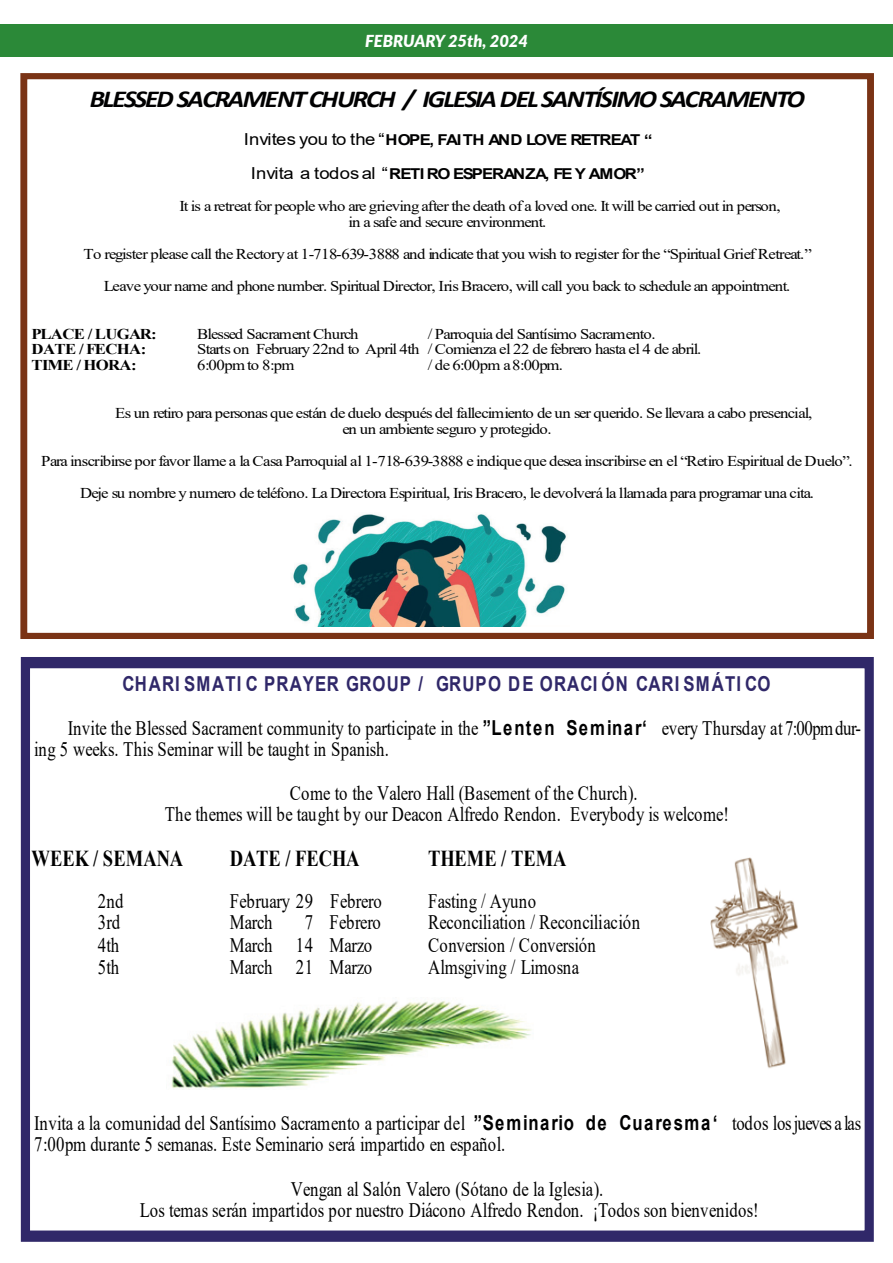
<style>
.page{position:relative;width:893px;height:1263px;background:#fff}
.page>*{position:absolute;margin:0;border:0;box-sizing:border-box;transform-origin:0 0}
.t1{font:italic 700 24.45px "Calibri";letter-spacing:-.07em;color:#000001;scale:1.12 1}
.t2{font:700 22.8px "Times New Roman";color:#000001;scale:.81 1}
.t3{font:20.55px/21.6px "Times New Roman";letter-spacing:-.015em;color:#000001;scale:.81 1}
.t4{font:20.55px/21.6px "Times New Roman";letter-spacing:.01em;color:#000001;scale:.81 1}
.t5{font:700 20.55px "Arial";letter-spacing:.065em;color:#302869;scale:.81 1}
.t6{font:italic 900 16.5px "Lato";color:#fff}
.t7{font:15px/15.8px "Times New Roman";letter-spacing:-.065em;color:#000001;scale:1.12 1}
.t8{font:15px/31.5px "Times New Roman";letter-spacing:-.04em;color:#000001;text-align:center;scale:1.12 1}
.t9{font:700 15px "Arial";letter-spacing:-.09em;color:#000001;scale:1.12 1}
.t10{font:700 15px "Times New Roman";letter-spacing:-.04em;color:#000001;scale:1.12 1}
.s1{font-weight:400;font-size:16.5px}
.s2{font-family:"Arial";font-weight:700}
</style>
<div class="page">
<div style="left:0;top:24px;width:893px;height:33px;background:#2b8938"></div>
<div style="left:21px;top:73px;width:853px;height:566px;border:7px solid #7a3315"></div>
<img style="left:291px;top:514px;width:275px;height:113px">
<div style="left:20px;top:657px;width:854px;height:584px;border:10px solid #302869"></div>
<img style="left:710px;top:857px;width:88px;height:212px">
<img style="left:171px;top:1001px;width:361px;height:89px">
<p class="t6" style="left:365px;top:28px;width:164px">FEBRUARY 25th, 2024</p>
<p class="t1" style="left:90px;top:82px;width:640px">BLESSED SACRAMENT CHURCH / IGLESIA DEL SANTÍSIMO SACRAMENTO</p>
<p class="t9" style="left:244px;top:129px;width:367px"><span class="s1">Invites you to the “</span>HOPE, FAITH AND LOVE RETREAT “</p>
<p class="t9" style="left:251px;top:164px;width:353px"><span class="s1">Invita a todos al “</span>RETI RO ESPERANZA, FE Y AMOR”</p>
<p class="t7" style="left:348px;top:198px;width:387px;text-indent:-169px">It is a retreat for people who are grieving after the death of a loved one. It will be carried out in person, in a safe and secure environment.</p>
<p class="t7" style="left:84px;top:238px;width:652px;line-height:31.5px;text-align:center">To register please call the Rectory at 1-718-639-3888 and indicate that you wish to register for the “Spiritual Grief Retreat.”<br>Leave your name and phone number. Spiritual Director, Iris Bracero, will call you back to schedule an appointment.</p>
<p class="t10" style="left:32px;top:323px;width:113px">PLACE / LUGAR:</p>
<p class="t7" style="left:197px;top:325px;width:146px">Blessed Sacrament Church</p>
<p class="t7" style="left:428px;top:325px;width:205px">/ Parroquia del Santísimo Sacramento.</p>
<p class="t10" style="left:32px;top:339px;width:104px">DATE / FECHA:</p>
<p class="t8" style="left:197px;top:333px;width:452px">Starts on February 22nd to April 4th / Comienza el 22 de febrero hasta el 4 de abril.</p>
<p class="t10" style="left:32px;top:354px;width:95px">TIME / HORA:</p>
<p class="t8" style="left:197px;top:349px;width:89px">6:00pm to 8:pm</p>
<p class="t8" style="left:428px;top:349px;width:122px">/ de 6:00pm a 8:00pm.</p>
<p class="t7" style="left:342px;top:405px;width:421px;text-indent:-227px">Es un retiro para personas que están de duelo después del fallecimiento de un ser querido. Se llevara a cabo presencial, en un ambiente seguro y protegido.</p>
<p class="t8" style="left:41px;top:445px;width:726px">Para inscribirse por favor llame a la Casa Parroquial al 1-718-639-3888 e indique que desea inscribirse en el “Retiro Espiritual de Duelo”.<br>Deje su nombre y numero de teléfono. La Directora Espiritual, Iris Bracero, le devolverá la llamada para programar una cita.</p>
<p class="t5" style="left:122px;top:669px;width:802px">CHARI SMATI C PRAYER GROUP / GRUPO DE ORACI ÓN CARI SMÁTI CO</p>
<p class="t3" style="left:34px;top:716px;width:1022px;text-indent:33px">Invite the Blessed Sacrament community to participate in the <span class="s2">”Lenten Seminar‘</span> every Thursday at 7:00pm dur&shy;ing 5 weeks. This Seminar will be taught in Spanish.</p>
<p class="t4" style="left:165px;top:781px;width:698px;text-indent:125px">Come to the Valero Hall (Basement of the Church).<br>The themes will be taught by our Deacon Alfredo Rendon. Everybody is welcome!</p>
<p class="t2" style="left:32px;top:841px;width:189px">WEEK / SEMANA</p>
<p class="t2" style="left:230px;top:841px;width:162px">DATE / FECHA</p>
<p class="t2" style="left:428px;top:841px;width:172px">THEME / TEMA</p>
<p class="t3" style="left:98px;top:889px;width:34px">2nd</p>
<p class="t3" style="left:230px;top:889px;width:189px">February 29 Febrero</p>
<p class="t3" style="left:428px;top:889px;width:135px">Fasting / Ayuno</p>
<p class="t3" style="left:98px;top:911px;width:29px">3rd</p>
<p class="t3" style="left:230px;top:911px;width:54px">March</p>
<p class="t3" style="left:305px;top:911px;width:96px">7 Febrero</p>
<p class="t3" style="left:428px;top:911px;width:263px">Reconciliation / Reconciliación</p>
<p class="t3" style="left:98px;top:934px;width:28px">4th</p>
<p class="t3" style="left:230px;top:934px;width:177px">March 14 Marzo</p>
<p class="t3" style="left:428px;top:934px;width:209px">Conversion / Conversión</p>
<p class="t3" style="left:98px;top:955px;width:28px">5th</p>
<p class="t3" style="left:230px;top:955px;width:177px">March 21 Marzo</p>
<p class="t3" style="left:428px;top:955px;width:188px">Almsgiving / Limosna</p>
<p class="t3" style="left:34px;top:1111px;width:1022px">Invita a la comunidad del Santísimo Sacramento a participar del <span class="s2">”Seminario de Cuaresma‘</span> todos los jueves a las<br>7:00pm durante 5 semanas. Este Seminario será impartido en español.</p>
<p class="t3" style="left:140px;top:1177px;width:765px;text-align:center">Vengan al Salón Valero (Sótano de la Iglesia).<br>Los temas serán impartidos por nuestro Diácono Alfredo Rendon. ¡Todos son bienvenidos!</p>
</div>
